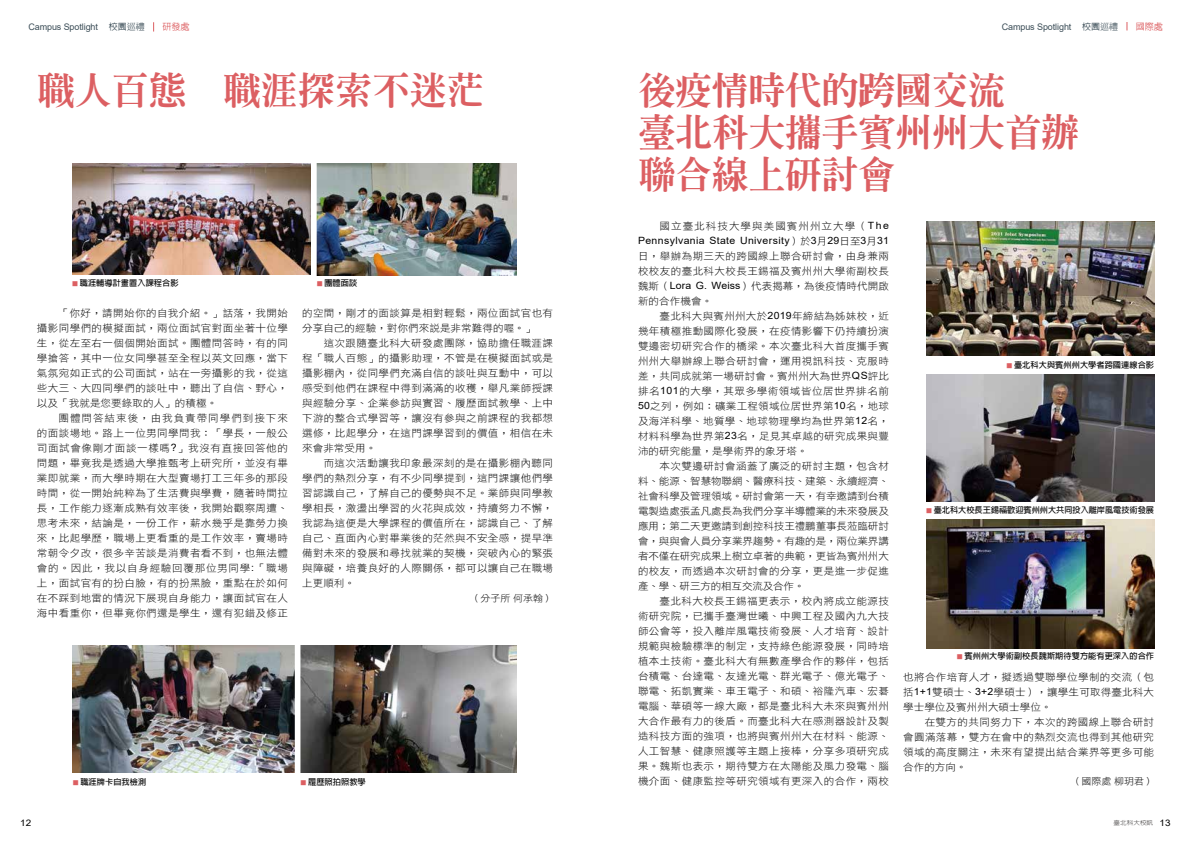
<style>
.page{position:relative;width:1191px;height:842px;background:#fff}
.page>*{position:absolute;margin:0;border:0;box-sizing:border-box;transform-origin:0 0}
.t1{font:800 37px/42px "Inn Ming";letter-spacing:-.01em;color:#dc5f62}
.t2{font:10px/15px "DF Li Hei Lt WIN BF";letter-spacing:.04em;color:#000;text-align:justify;scale:1.05 1}
.t3{font:10px "Arial";letter-spacing:.035em;color:#000;scale:1.05 1}
.t4{font:10px "DF Li Hei Lt WIN BF";letter-spacing:.1em;color:#000;scale:1.05 1}
.t5{font:9.5px "DF Li Hei Lt WIN BF";color:#000;scale:1.05 1}
.t6{font:9px "Arial";letter-spacing:-.01em;color:#3b4d57}
.t7{font:500 9px "Lin Gothic";color:#dc5f62}
.t8{font:9px "Arial";color:#000;scale:1.1 1}
.t9{font:700 8.2px "Lin Gothic";letter-spacing:.01em;color:#000}
.t10{font:500 6px "Lin Gothic";color:#595757;scale:1.1 1}
.s1{font-family:"Lin Gothic";font-weight:500}
.s2{font-size:6px;color:#dc5f62}
.s3{font-family:"Arial"}
.s4{font-family:"DF Li Hei Lt WIN BF"}
.s5{font-family:"Microsoft Jheng Hei";font-weight:300}
.s6{font-family:"Arial";font-weight:400;font-size:9px;color:#000}
</style>
<div class="page">
<img style="left:73px;top:645px;width:443px;height:127px">
<div style="left:295px;top:637px;width:5px;height:149px;background:#fff"></div>
<img style="left:72px;top:163px;width:239px;height:112px">
<img style="left:317px;top:163px;width:199px;height:112px">
<img style="left:926px;top:221px;width:228px;height:135px">
<img style="left:926px;top:374px;width:228px;height:127px">
<img style="left:926px;top:519px;width:228px;height:130px">
<p class="t6" style="left:28px;top:21px;width:118px">Campus Spotlight <span class="s1">校園巡禮</span></p>
<p class="t7" style="left:163px;top:22px;width:28px">研發處</p>
<h1 class="t1" style="left:38px;top:69px;width:448px">職人百態 職涯探索不迷茫</h1>
<p class="t9" style="left:72px;top:279px;width:108px"><span class="s2">■</span> 職涯輔導計畫置入課程合影</p>
<p class="t2" style="left:37px;top:305px;width:240px;text-indent:22px">「你好，請開始你的自我介紹。」話落，我開始攝影同學們的模擬面試，兩位面試官對面坐著十位學生，從左至右一個個開始面試。團體問答時，有的同學搶答，其中一位女同學甚至全程以英文回應，當下氣氛宛如正式的公司面試，站在一旁攝影的我，從這些大三、大四同學們的談吐中，聽出了自信、野心，以及「我就是您要錄取的人」的積極。</p>
<p class="t2" style="left:37px;top:410px;width:240px;text-indent:22px">團體問答結束後，由我負責帶同學們到接下來的面談場地。路上一位男同學問我：「學長，一般公司面試會像剛才面談一樣嗎<span class="s3">?</span>」我沒有直接回答他的問題，畢竟我是透過大學推甄考上研究所，並沒有畢業即就業，而大學時期在大型賣場打工三年多的那段時間，從一開始純粹為了生活費與學費，隨著時間拉長，工作能力逐漸成熟有效率後，我開始觀察周遭、思考未來，結論是，一份工作，薪水幾乎是靠勞力換來，比起學歷，職場上更看重的是工作效率，賣場時常朝令夕改，很多辛苦談是消費者看不到，也無法體會的。因此，我以自身經驗回覆那位男同學<span class="s3">:</span>「職場上，面試官有的扮白臉，有的扮黑臉，重點在於如何在不踩到地雷的情況下展現自身能力，讓面試官在人海中看重你，但畢竟你們還是學生，還有犯錯及修正</p>
<p class="t9" style="left:317px;top:279px;width:42px"><span class="s2">■</span> 團體面談</p>
<p class="t2" style="left:302px;top:305px;width:240px">的空間，剛才的面談算是相對輕鬆，兩位面試官也有分享自己的經驗，對你們來說是非常難得的喔。」</p>
<p class="t2" style="left:302px;top:335px;width:240px;text-indent:22px">這次跟隨臺北科大研發處團隊，協助擔任職涯課程「職人百態」的攝影助理，不管是在模擬面試或是攝影棚內，從同學們充滿自信的談吐與互動中，可以感受到他們在課程中得到滿滿的收穫，舉凡業師授課與經驗分享、企業參訪與實習、履歷面試教學、上中下游的整合式學習等，讓沒有參與之前課程的我都想選修，比起學分，在這門課學習到的價值，相信在未來會非常受用。</p>
<p class="t2" style="left:302px;top:455px;width:240px;text-indent:22px">而這次活動讓我印象最深刻的是在攝影棚內聽同學們的熱烈分享，有不少同學提到，這門課讓他們學習認識自己，了解自己的優勢與不足。業師與同學教學相長，激盪出學習的火花與成效，持續努力不懈，我認為這便是大學課程的價值所在，認識自己、了解自己、直面內心對畢業後的茫然與不安全感，提早準備對未來的發展和尋找就業的契機，突破內心的緊張與障礙，培養良好的人際關係，都可以讓自己在職場上更順利。</p>
<p class="t5" style="left:470px;top:593px;width:80px">（分子所何承翰）</p>
<p class="t9" style="left:73px;top:777px;width:75px"><span class="s2">■</span> 職涯牌卡自我檢測</p>
<p class="t9" style="left:300px;top:777px;width:67px"><span class="s2">■</span> 履歷照拍照教學</p>
<p class="t6" style="left:1001px;top:20px;width:118px">Campus Spotlight <span class="s1">校園巡禮</span></p>
<p class="t7" style="left:1136px;top:22px;width:28px">國際處</p>
<h1 class="t1" style="left:639px;top:69px;width:441px">後疫情時代的跨國交流<br>臺北科大攜手賓州州大首辦聯合線上研討會</h1>
<p class="t4" style="left:659px;top:221px;width:220px">國立臺北科技大學與美國賓州州立大學（<span class="s3">The</span></p>
<p class="t3" style="left:638px;top:234px;width:240px">Pennsylvania State University<span class="s4">）於</span>3<span class="s4">月</span>29<span class="s4">日至</span>3<span class="s4">月</span>31</p>
<p class="t2" style="left:638px;top:249px;width:240px">日，舉辦為期三天的跨國線上聯合研討會，由身兼兩校校友的臺北科大校長王錫福及賓州州大學術副校長魏斯（<span class="s3">Lora G. Weiss</span>）代表揭幕，為後疫情時代開啟新的合作機會。</p>
<p class="t2" style="left:638px;top:309px;width:240px;text-indent:22px">臺北科大與賓州州大於<span class="s3">2019</span>年締結為姊妹校，近幾年積極推動國際化發展，在疫情影響下仍持續扮演雙邊密切研究合作的橋梁。本次臺北科大首度攜手賓州州大舉辦線上聯合研討會，運用視訊科技、克服時差，共同成就第一場研討會。賓州州大為世界<span class="s3">QS</span>評比排名<span class="s3">101</span>的大學，其眾多學術領域皆位居世界排名前<span class="s3">50</span>之列，例如：礦業工程領域位居世界第<span class="s3">10</span>名，地球及海洋科學、地質學、地球物理學均為世界第<span class="s3">12</span>名，材料科學為世界第<span class="s3">23</span>名，足見其卓越的研究成果與豐沛的研究能量，是學術界的象牙塔。</p>
<p class="t2" style="left:638px;top:459px;width:240px;text-indent:22px">本次雙邊研討會涵蓋了廣泛的研討主題，包含材料、能源、智慧物聯網、醫療科技、建築、永續經濟、社會科學及管理領域。研討會第一天，有幸邀請到台積電製造處張孟凡處長為我們分享半導體業的未來發展及應用；第二天更邀請到創控科技王禮鵬董事長蒞臨研討會，與與會人員分享業界趨勢。有趣的是，兩位業界講者不僅在研究成果上樹立卓著的典範，更皆為賓州州大的校友，而透過本次研討會的分享，更是進一步促進產、學、研三方的相互交流及合作。</p>
<p class="t2" style="left:638px;top:594px;width:240px;text-indent:22px">臺北科大校長王錫福更表示，校內將成立能源技術研究院，已攜手臺灣世曦、中興工程及國內九大技師公會等，投入離岸風電技術發展、人才培育、設計規範與檢驗標準的制定，支持綠色能源發展，同時培植本土技術。臺北科大有無數產學合作的夥伴，包括台積電、台達電、友達光電、群光電子、億光電子、聯電、拓凱實業、車王電子、和碩、裕隆汽車、宏<span class="s5">碁</span>電腦、華碩等一線大廠，都是臺北科大未來與賓州州大合作最有力的後盾。而臺北科大在感測器設計及製造科技方面的強項，也將與賓州州大在材料、能源、人工智慧、健康照護等主題上接棒，分享多項研究成果。魏斯也表示，期待雙方在太陽能及風力發電、腦機介面、健康監控等研究領域有更深入的合作，兩校</p>
<p class="t9" style="left:1006px;top:361px;width:149px"><span class="s2">■</span> 臺北科大與賓州州大學者跨國連線合影</p>
<p class="t9" style="left:926px;top:506px;width:229px"><span class="s2">■</span> 臺北科大校長王錫福歡迎賓州州大共同投入離岸風電技術發展</p>
<p class="t9" style="left:957px;top:652px;width:199px"><span class="s2">■</span> 賓州州大學術副校長魏斯期待雙方能有更深入的合作</p>
<p class="t2" style="left:903px;top:669px;width:240px">也將合作培育人才，擬透過雙聯學位學制的交流（包括<span class="s3">1+1</span>雙碩士、<span class="s3">3+2</span>學碩士），讓學生可取得臺北科大學士學位及賓州州大碩士學位。</p>
<p class="t2" style="left:903px;top:714px;width:240px;text-indent:22px">在雙方的共同努力下，本次的跨國線上聯合研討會圓滿落幕，雙方在會中的熱烈交流也得到其他研究領域的高度關注，未來有望提出結合業界等更多可能合作的方向。</p>
<p class="t5" style="left:1071px;top:777px;width:80px">（國際處柳玥君）</p>
<p class="t8" style="left:20px;top:817px;width:12px">12</p>
<p class="t10" style="left:1113px;top:820px;width:53px">臺北科大校訊 <span class="s6">13</span></p>
</div>
